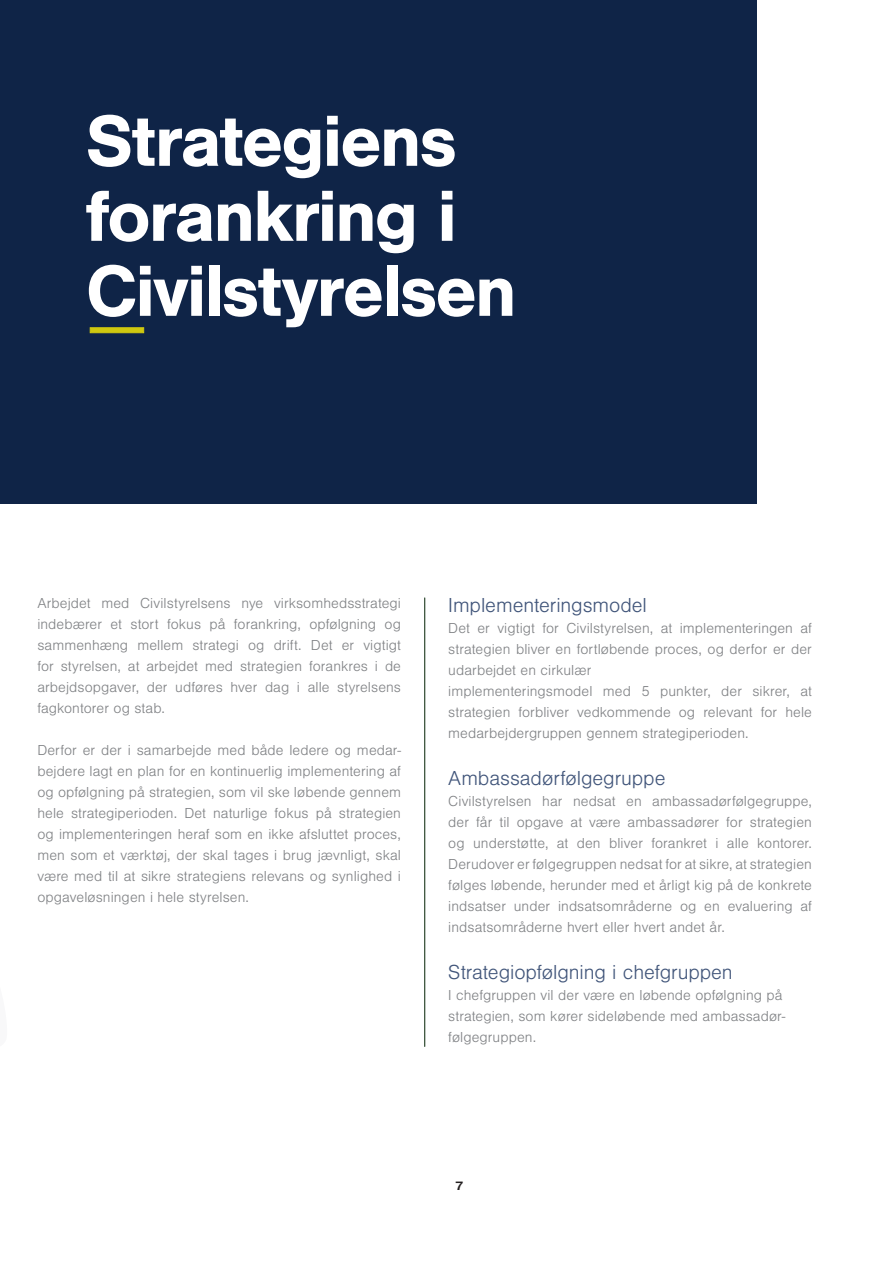
<style>
.page{position:relative;width:893px;height:1263px;background:#fff}
.page>*{position:absolute;margin:0;border:0;box-sizing:border-box;transform-origin:0 0}
.t1{font:700 75px/75px "Nimbus San";letter-spacing:-.035em;color:#fff}
.t2{font:300 21px "Nimbus San";letter-spacing:-.005em;color:#41557a}
.t3{font:300 15px/21px "Nimbus San";letter-spacing:.005em;color:#808285;text-align:justify}
.t4{font:700 12px "Pragmatica";color:#231f20}
</style>
<div class="page">
<div style="left:0;top:0;width:756px;height:503px;background:#0f2447"></div>
<hr style="left:424px;top:598px;width:1px;height:449px;background:#3d563e">
<svg style="left:90px;top:327px;width:54px;height:6px"></svg>
<h1 class="t1" style="left:86px;top:104px;width:433px">Strategiens forankring i<br>Civilstyrelsen</h1>
<p class="t3" style="left:37px;top:593px;width:365px">Arbejdet med Civilstyrelsens nye virksomhedsstrategi indebærer et stort fokus på forankring, opfølgning og sammenhæng mellem strategi og drift. Det er vigtigt for styrelsen, at arbejdet med strategien forankres i de arbejdsopgaver, der udføres hver dag i alle styrelsens fagkontorer og stab.</p>
<p class="t3" style="left:37px;top:740px;width:365px">Derfor er der i samarbejde med både ledere og medar&shy;bejdere lagt en plan for en kontinuerlig implementering af og opfølgning på strategien, som vil ske løbende gennem hele strategiperioden. Det naturlige fokus på strategien og implementeringen heraf som en ikke afsluttet proces, men som et værktøj, der skal tages i brug jævnligt, skal være med til at sikre strategiens relevans og synlighed i opgaveløsningen i hele styrelsen.</p>
<h2 class="t2" style="left:448px;top:594px;width:200px">Implementeringsmodel</h2>
<p class="t3" style="left:448px;top:618px;width:365px;text-align:left">Det er vigtigt for Civilstyrelsen, at implementeringen af strategien bliver en fortløbende proces, og derfor er der udarbejdet en cirkulær<br>implementeringsmodel med 5 punkter, der sikrer, at strategien forbliver vedkommende og relevant for hele medarbejdergruppen gennem strategiperioden.</p>
<h2 class="t2" style="left:448px;top:767px;width:219px">Ambassadørfølgegruppe</h2>
<p class="t3" style="left:448px;top:791px;width:365px">Civilstyrelsen har nedsat en ambassadørfølgegruppe, der får til opgave at være ambassadører for strategien og understøtte, at den bliver forankret i alle kontorer.<br>Derudover er følgegruppen nedsat for at sikre, at strategien følges løbende, herunder med et årligt kig på de konkrete indsatser under indsatsområderne og en evaluering af indsatsområderne hvert eller hvert andet år.</p>
<h2 class="t2" style="left:448px;top:961px;width:286px">Strategiopfølgning i chefgruppen</h2>
<p class="t3" style="left:448px;top:985px;width:339px;text-align:left">I chefgruppen vil der være en løbende opfølgning på strategien, som kører sideløbende med ambassadør&shy;følgegruppen.</p>
<p class="t4" style="left:456px;top:1178px;width:9px">7</p>
</div>
